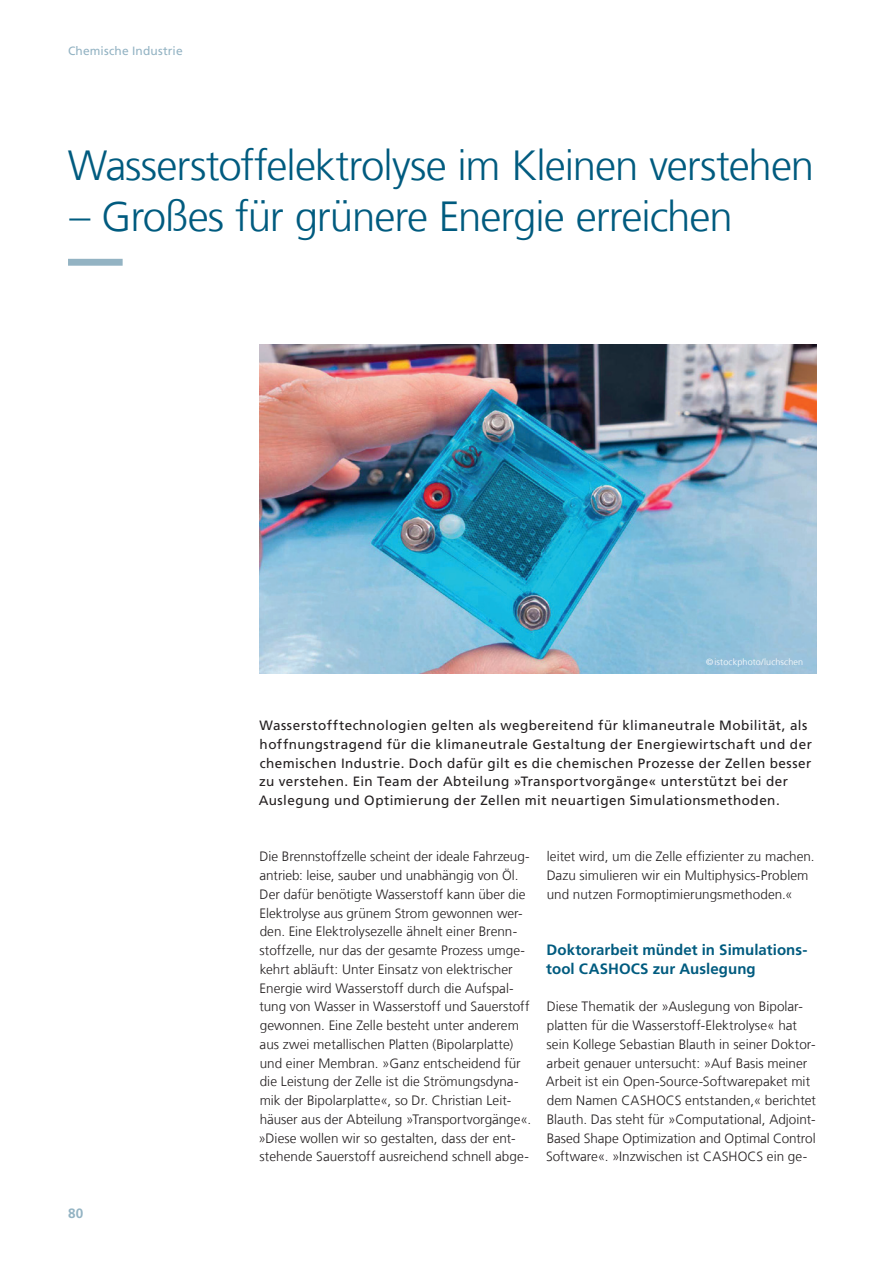
<style>
.page{position:relative;width:893px;height:1263px;background:#fff}
.page>*{position:absolute;margin:0;border:0;box-sizing:border-box;transform-origin:0 0}
.Ueberschrift_28_33_6{font:300 42px "Frutiger LT Com";letter-spacing:-.025em;color:#005b7f}
.Zwischenueberschrift{font:700 15px/18.8px "Frutiger LT Com";letter-spacing:.005em;color:#005b7f}
.Fliesstext_9_12_5_sc{font:300 13.5px/18.8px "Frutiger LT Com";color:#231f20}
.Introtext_9_12_5_sch{font:13.5px/18.8px "Frutiger LT Com";letter-spacing:.035em;color:#231f20}
.t1{font:700 13.5px "Frutiger LT Com";color:#93b3c3}
.Kolumne{font:12px "Frutiger LT Com";letter-spacing:.015em;color:#93b3c3}
._12_Grafiktext{font:300 9px "Frutiger LT Com";letter-spacing:.015em;color:#fff}
</style>
<div class="page">
<svg style="left:68px;top:259px;width:55px;height:7px"></svg>
<img style="left:259px;top:345px;width:557px;height:329px">
<p class="Kolumne" style="left:68px;top:44px;width:116px">Chemische Industrie</p>
<p class="Ueberschrift_28_33_6" style="left:68px;top:141px;width:748px">Wasserstoffelektrolyse im Kleinen verstehen</p>
<p class="Ueberschrift_28_33_6" style="left:69px;top:192px;width:665px">– Großes für grünere Energie erreichen</p>
<p class="_12_Grafiktext" style="left:706px;top:657px;width:99px">©istockphoto/luchschen</p>
<p class="Introtext_9_12_5_sch" style="left:259px;top:716px;width:555px">Wasserstofftechnologien gelten als wegbereitend für klimaneutrale Mobilität, als hoffnungstragend für die klimaneutrale Gestaltung der Energiewirtschaft und der chemischen Industrie. Doch dafür gilt es die chemischen Prozesse der Zellen besser zu verstehen. Ein Team der Abteilung »Transportvorgänge« unterstützt bei der Auslegung und Optimierung der Zellen mit neuartigen Simulationsmethoden.</p>
<p class="t1" style="left:68px;top:1205px;width:17px">80</p>
<p class="Fliesstext_9_12_5_sc" style="left:258px;top:847px;width:274px">Die Brennstoffzelle scheint der ideale Fahrzeug&shy;antrieb: leise, sauber und unabhängig von Öl.<br>Der dafür benötigte Wasserstoff kann über die Elektrolyse aus grünem Strom gewonnen wer&shy;den. Eine Elektrolysezelle ähnelt einer Brenn&shy;stoffzelle, nur das der gesamte Prozess umge&shy;kehrt abläuft: Unter Einsatz von elektrischer Energie wird Wasserstoff durch die Aufspal&shy;tung von Wasser in Wasserstoff und Sauerstoff gewonnen. Eine Zelle besteht unter anderem aus zwei metallischen Platten (Bipolarplatte) und einer Membran. »Ganz entscheidend für die Leistung der Zelle ist die Strömungsdyna&shy;mik der Bipolarplatte«, so Dr. Christian Leit&shy;häuser aus der Abteilung »Transportvorgänge«. »Diese wollen wir so gestalten, dass der ent&shy;stehende Sauerstoff ausreichend schnell abge-</p>
<p class="Fliesstext_9_12_5_sc" style="left:547px;top:847px;width:270px">leitet wird, um die Zelle effizienter zu machen.<br>Dazu simulieren wir ein Multiphysics-Problem und nutzen Formoptimierungsmethoden.«</p>
<p class="Zwischenueberschrift" style="left:546px;top:941px;width:263px">Doktorarbeit mündet in Simulations&shy;tool CASHOCS zur Auslegung</p>
<p class="Fliesstext_9_12_5_sc" style="left:546px;top:997px;width:272px">Diese Thematik der »Auslegung von Bipolar&shy;platten für die Wasserstoff-Elektrolyse« hat sein Kollege Sebastian Blauth in seiner Doktor&shy;arbeit genauer untersucht: »Auf Basis meiner Arbeit ist ein Open-Source-Softwarepaket mit dem Namen CASHOCS entstanden,« berichtet Blauth. Das steht für »Computational, Adjoint-Based Shape Optimization and Optimal Control Software«. »Inzwischen ist CASHOCS ein ge-</p>
</div>
